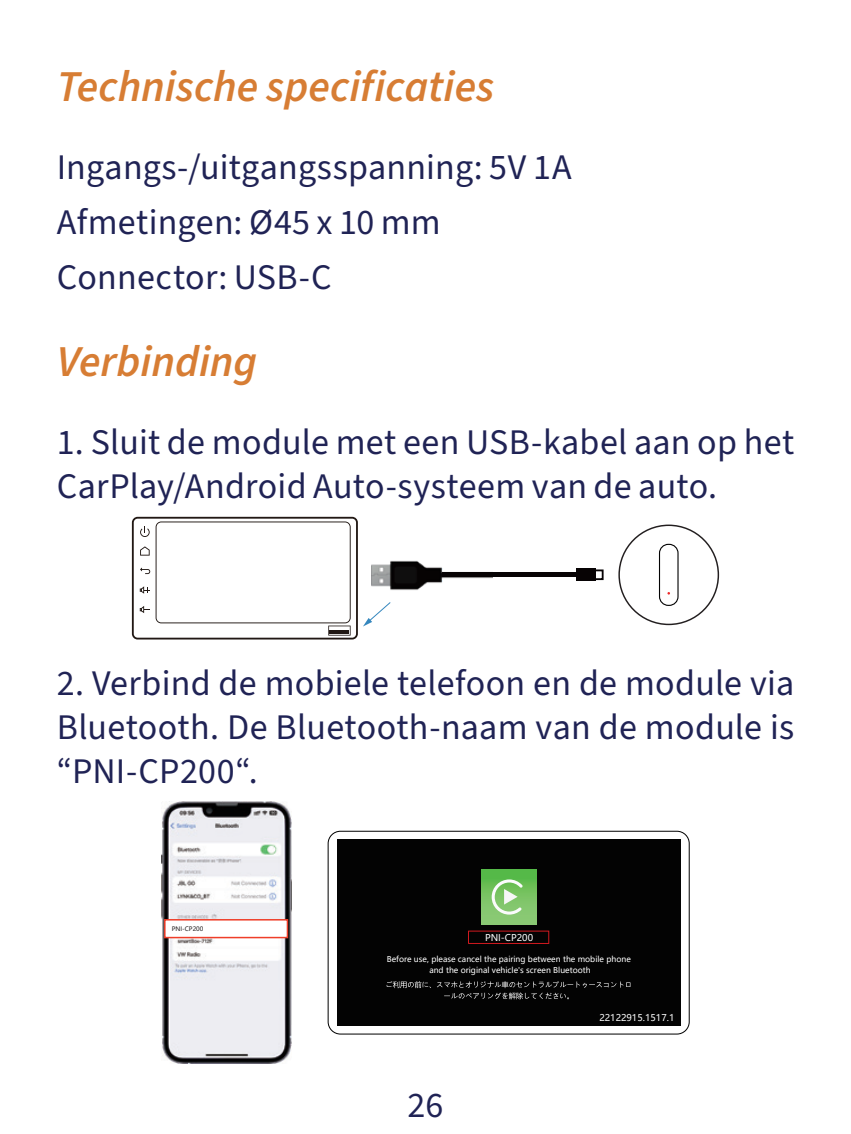
<style>
.page{position:relative;width:851px;height:1134px;background:#fff}
.page>*{position:absolute;margin:0;border:0;box-sizing:border-box;transform-origin:0 0}
.Subheading{font:italic 600 44px "Source Sans 3";color:#d77d34}
.t1{font:36px/44px "Source Sans 3";letter-spacing:.005em;color:#202355}
.t2{font:9.2px "Microsoft Ya Hei";color:#fff}
.t3{font:8px/10.8px "Microsoft Ya Hei";color:#fff;text-align:center}
.t4{font:6px "Microsoft Ya Hei";color:#231f20}
</style>
<div class="page">
<div style="left:658px;top:544px;width:20px;height:62px;border:1px solid #030303;border-radius:9px"></div>
<img style="left:391px;top:560px;width:101px;height:30px">
<div style="left:441px;top:572px;width:138px;height:5px;background:#070304"></div>
<div style="left:576px;top:569px;width:19px;height:12px;background:#070304"></div>
<div style="left:591px;top:569px;width:12px;height:11px;border:2px solid #070304"></div>
<svg style="left:132px;top:517px;width:259px;height:122px"></svg>
<img style="left:161px;top:801px;width:130px;height:263px">
<div style="left:165px;top:920px;width:122px;height:17px;background:#fff"></div>
<div style="left:164px;top:919px;width:124px;height:19px;border:2px solid #ef3e29"></div>
<svg style="left:327px;top:831px;width:362px;height:203px;background:#242323"></svg>
<svg style="left:468px;top:931px;width:81px;height:13px"></svg>
<div style="left:481px;top:869px;width:55px;height:56px;background:linear-gradient(to bottom,#55b845,#94cc7c)"></div>
<svg style="left:491px;top:879px;width:31px;height:35px"></svg>
<svg style="left:386px;top:981px;width:244px;height:18px;background:#1b1b1b"></svg>
<p class="Subheading" style="left:57px;top:58px;width:439px">Technische specificaties</p>
<p class="t1" style="left:57px;top:145px;width:516px">Ingangs-/uitgangsspanning: 5V 1A</p>
<p class="t1" style="left:57px;top:200px;width:385px">Afmetingen: Ø45 x 10 mm</p>
<p class="t1" style="left:57px;top:255px;width:276px">Connector: USB-C</p>
<p class="Subheading" style="left:57px;top:333px;width:202px">Verbinding</p>
<p class="t1" style="left:57px;top:420px;width:739px">1. Sluit de module met een USB-kabel aan op het<br>CarPlay/Android Auto-systeem van de auto.</p>
<p class="t1" style="left:57px;top:661px;width:739px;text-align:justify">2. Verbind de mobiele telefoon en de module via Bluetooth. De Bluetooth-naam van de module is “PNI-CP200“.</p>
<p class="t4" style="left:172px;top:925px;width:33px">PNI-CP200</p>
<p class="t2" style="left:485px;top:931px;width:50px">PNI-CP200</p>
<p class="t3" style="left:387px;top:954px;width:245px">Before use, please cancel the pairing between the mobile phone and the original vehicle's screen Bluetooth</p>
<p class="t1" style="left:407px;top:1083px;width:37px">26</p>
<p class="t2" style="left:599px;top:1011px;width:77px">22122915.1517.1</p>
</div>
